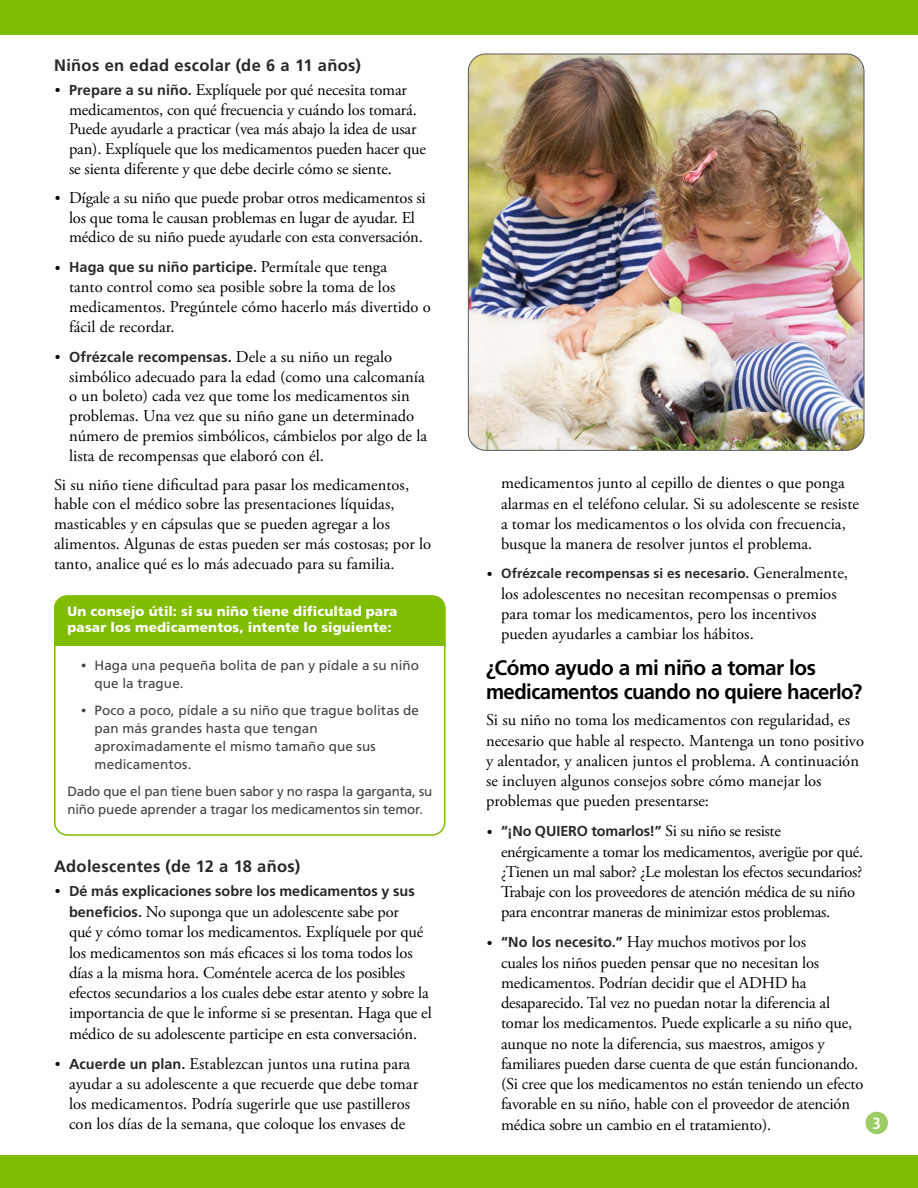
<style>
.page{position:relative;width:918px;height:1188px;background:#fff}
.page>*{position:absolute;margin:0;border:0;box-sizing:border-box;transform-origin:0 0}
.Level_1__h2{font:700 21px/24px "Frutiger LT Std";letter-spacing:-.025em;color:#000}
.Main__p{font:16.5px/20.2px "Adobe Garamond Pro";letter-spacing:-.01em;color:#000}
.Level_2__h3{font:700 16.5px "Frutiger LT Std";letter-spacing:.02em;color:#292829}
.t1{font:700 condensed 16.2px "Frutiger LT Std";color:#fff}
.t2{font:700 14.4px "Frutiger LT Std";color:#292829}
.t3{font:13.5px/18px "Frutiger LT Std";letter-spacing:.005em;color:#414042}
.t4{font:900 13.5px/16.5px "Frutiger LT Std";letter-spacing:.01em;color:#fff}
.t5{font:700 13.5px "Frutiger LT Std";letter-spacing:.01em;color:#292829}
.s1{font-size:15px}
.s2{font-family:"Frutiger LT Std";font-weight:700;font-size:14.4px;color:#292829}
.s3{font-family:"Adobe Garamond Pro";font-weight:400;font-size:15px;color:#000}
.s4{font-family:"Adobe Garamond Pro";font-weight:400;font-size:16.5px;color:#000}
.s5{font-family:"Adobe Garamond Pro"}
</style>
<div class="page">
<div style="left:0;top:0;width:918px;height:35px;background:#80bc00"></div>
<div style="left:0;top:1156px;width:918px;height:32px;background:#80bc00"></div>
<div style="left:866px;top:1112px;width:22px;height:22px;background:#9bcd63;border-radius:50%"></div>
<div style="left:54px;top:597px;width:392px;height:50px;background:#80bc00"></div>
<div style="left:54px;top:595px;width:392px;height:241px;border:2px solid #80bc00;border-radius:13px"></div>
<img style="left:468px;top:54px;width:396px;height:395px">
<p class="Level_2__h3" style="left:54px;top:55px;width:308px">Niños en edad escolar (de 6 a 11 años)</p>
<p class="Main__p" style="left:69px;top:80px;width:358px;line-height:19.8px;text-indent:-14px"><span class="s1">•</span> <span class="s2">Prepare a su niño.</span> Explíquele por qué necesita tomar medicamentos, con qué frecuencia y cuándo los tomará.<br>Puede ayudarle a practicar (vea más abajo la idea de usar pan). Explíquele que los medicamentos pueden hacer que se sienta diferente y que debe decirle cómo se siente.</p>
<p class="Main__p" style="left:69px;top:188px;width:358px;line-height:19.8px;text-indent:-14px"><span class="s1">•</span> Dígale a su niño que puede probar otros medicamentos si los que toma le causan problemas en lugar de ayudar. El médico de su niño puede ayudarle con esta conversación.</p>
<p class="t2" style="left:55px;top:259px;width:334px"><span class="s3">•</span> Haga que su niño participe. <span class="s4">Permítale que tenga</span></p>
<p class="Main__p" style="left:69px;top:278px;width:363px;line-height:19.8px">tanto control como sea posible sobre la toma de los medicamentos. Pregúntele cómo hacerlo más divertido o fácil de recordar.</p>
<p class="t2" style="left:55px;top:348px;width:339px"><span class="s3">•</span> Ofrézcale recompensas. <span class="s4">Dele a su niño un regalo</span></p>
<p class="Main__p" style="left:69px;top:367px;width:360px;line-height:19.8px">simbólico adecuado para la edad (como una calcomanía o un boleto) cada vez que tome los medicamentos sin problemas. Una vez que su niño gane un determinado número de premios simbólicos, cámbielos por algo de la lista de recompensas que elaboró con él.</p>
<p class="Main__p" style="left:54px;top:475px;width:379px;line-height:19.8px">Si su niño tiene dificultad para pasar los medicamentos, hable con el médico sobre las presentaciones líquidas, masticables y en cápsulas que se pueden agregar a los alimentos. Algunas de estas pueden ser más costosas; por lo tanto, analice qué es lo más adecuado para su familia.</p>
<p class="t4" style="left:68px;top:603px;width:331px">Un consejo útil: si su niño tiene dificultad para pasar los medicamentos, intente lo siguiente:</p>
<p class="t3" style="left:94px;top:657px;width:326px;text-indent:-14px"><span class="s5">•</span> Haga una pequeña bolita de pan y pídale a su niño que la trague.</p>
<p class="t3" style="left:94px;top:702px;width:326px;text-indent:-14px"><span class="s5">•</span> Poco a poco, pídale a su niño que trague bolitas de pan más grandes hasta que tengan aproximadamente el mismo tamaño que sus medicamentos.</p>
<p class="t3" style="left:68px;top:783px;width:366px">Dado que el pan tiene buen sabor y no raspa la garganta, su niño puede aprender a tragar los medicamentos sin temor.</p>
<p class="Level_2__h3" style="left:54px;top:857px;width:248px">Adolescentes (de 12 a 18 años)</p>
<p class="t2" style="left:55px;top:883px;width:362px"><span class="s3">•</span> Dé más explicaciones sobre los medicamentos y sus</p>
<p class="Main__p" style="left:69px;top:902px;width:364px"><span class="s2">beneficios.</span> No suponga que un adolescente sabe por<br>qué y cómo tomar los medicamentos. Explíquele por qué los medicamentos son más eficaces si los toma todos los días a la misma hora. Coméntele acerca de los posibles efectos secundarios a los cuales debe estar atento y sobre la importancia de que le informe si se presentan. Haga que el médico de su adolescente participe en esta conversación.</p>
<p class="Main__p" style="left:69px;top:1054px;width:351px;text-indent:-14px"><span class="s1">•</span> <span class="s2">Acuerde un plan.</span> Establezcan juntos una rutina para ayudar a su adolescente a que recuerde que debe tomar los medicamentos. Podría sugerirle que use pastilleros con los días de la semana, que coloque los envases de</p>
<p class="Main__p" style="left:501px;top:474px;width:359px">medicamentos junto al cepillo de dientes o que ponga alarmas en el teléfono celular. Si su adolescente se resiste a tomar los medicamentos o los olvida con frecuencia, busque la manera de resolver juntos el problema.</p>
<p class="t5" style="left:487px;top:566px;width:363px"><span class="s3">•</span> Ofrézcale recompensas si es necesario. <span class="s4">Generalmente,</span></p>
<p class="Main__p" style="left:501px;top:584px;width:337px">los adolescentes no necesitan recompensas o premios para tomar los medicamentos, pero los incentivos pueden ayudarles a cambiar los hábitos.</p>
<p class="Level_1__h2" style="left:486px;top:656px;width:378px">¿Cómo ayudo a mi niño a tomar los medicamentos cuando no quiere hacerlo?</p>
<p class="Main__p" style="left:486px;top:711px;width:380px">Si su niño no toma los medicamentos con regularidad, es necesario que hable al respecto. Mantenga un tono positivo y alentador, y analicen juntos el problema. A continuación se incluyen algunos consejos sobre cómo manejar los problemas que pueden presentarse:</p>
<p class="t2" style="left:487px;top:823px;width:296px"><span class="s3">•</span> “¡No QUIERO tomarlos!” <span class="s4">Si su niño se resiste</span></p>
<p class="Main__p" style="left:501px;top:842px;width:364px">enérgicamente a tomar los medicamentos, averigüe por qué. ¿Tienen un mal sabor? ¿Le molestan los efectos secundarios?<br>Trabaje con los proveedores de atención médica de su niño para encontrar maneras de minimizar estos problemas.</p>
<p class="Main__p" style="left:501px;top:933px;width:364px;text-indent:-14px"><span class="s1">•</span> <span class="s2">“No los necesito.”</span> Hay muchos motivos por los<br>cuales los niños pueden pensar que no necesitan los medicamentos. Podrían decidir que el ADHD ha desaparecido. Tal vez no puedan notar la diferencia al tomar los medicamentos. Puede explicarle a su niño que, aunque no note la diferencia, sus maestros, amigos y familiares pueden darse cuenta de que están funcionando. (Si cree que los medicamentos no están teniendo un efecto favorable en su niño, hable con el proveedor de atención médica sobre un cambio en el tratamiento).</p>
<p class="t1" style="left:873px;top:1113px;width:10px">3</p>
</div>
